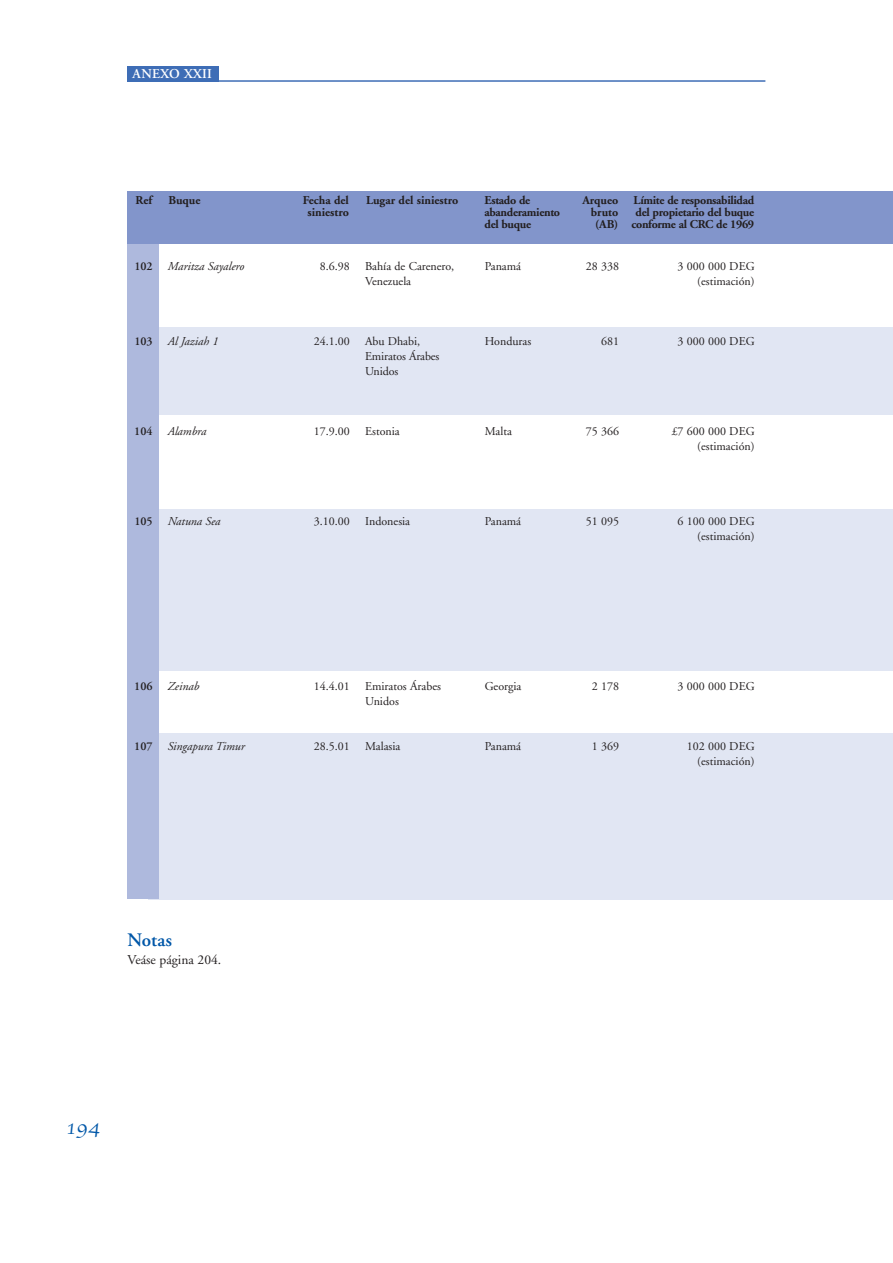
<style>
.page{position:relative;width:893px;height:1263px;background:#fff}
.page>*{position:absolute;margin:0;border:0;box-sizing:border-box;transform-origin:0 0}
.t1{font:21px "Apple Chancery";color:#0157a8}
.t2{font:600 19.05px "Adobe Garamond";color:#0157a8}
.t3{font:13.5px "Adobe Garamond";color:#231f20}
.t4{font:600 13.5px "Adobe Garamond";letter-spacing:.025em;color:#fff}
.t5{font:12px/15px "Adobe Garamond";color:#231f20;text-align:right}
.t6{font:700 12px/12px "Adobe Garamond";letter-spacing:-.025em;color:#231f20}
.t7{font:italic 12px "Adobe Garamond";color:#231f20}
.t8{font:700 12px/12px "Adobe Garamond";color:#231f20;text-align:center}
.t9{font:600 12px "Adobe Garamond";letter-spacing:-.005em;color:#231f20}
</style>
<div class="page">
<div style="left:148px;top:733px;width:745px;height:166px;background:#e1e6f3"></div>
<div style="left:148px;top:509px;width:745px;height:161px;background:#e1e6f3"></div>
<div style="left:148px;top:327px;width:745px;height:87px;background:#e1e6f3"></div>
<div style="left:128px;top:231px;width:31px;height:668px;background:#aeb9dd"></div>
<div style="left:128px;top:191px;width:765px;height:53px;background:#8295cb"></div>
<div style="left:128px;top:66px;width:91px;height:16px;background:#3e6db6"></div>
<hr style="left:206px;top:80px;width:559px;height:2px;background:#3e6db6">
<p class="t4" style="left:133px;top:69px;width:81px">ANEXO XXII</p>
<p class="t6" style="left:136px;top:195px;width:18px">Ref</p>
<p class="t6" style="left:169px;top:195px;width:33px">Buque</p>
<p class="t8" style="left:303px;top:195px;width:48px">Fecha del siniestro</p>
<p class="t8" style="left:366px;top:195px;width:94px">Lugar del siniestro</p>
<p class="t6" style="left:485px;top:195px;width:77px">Estado de abanderamiento del buque</p>
<p class="t8" style="left:582px;top:195px;width:37px;text-align:right">Arqueo bruto (AB)</p>
<p class="t6" style="left:631px;top:195px;width:124px;text-align:center">Límite de responsabilidad del propietario del buque conforme al CRC de 1969</p>
<p class="t9" style="left:134px;top:261px;width:20px">102</p>
<p class="t7" style="left:168px;top:261px;width:78px">Maritza Sayalero</p>
<p class="t5" style="left:320px;top:259px;width:31px">8.6.98</p>
<p class="t5" style="left:365px;top:259px;width:91px">Bahía de Carenero,</p>
<p class="t5" style="left:485px;top:259px;width:38px">Panamá</p>
<p class="t5" style="left:586px;top:259px;width:35px">28 338</p>
<p class="t5" style="left:677px;top:259px;width:79px">3 000 000 DEG</p>
<p class="t5" style="left:365px;top:274px;width:47px">Venezuela</p>
<p class="t5" style="left:697px;top:274px;width:59px">(estimación)</p>
<p class="t9" style="left:134px;top:336px;width:20px">103</p>
<p class="t7" style="left:168px;top:336px;width:52px">Al Jaziah 1</p>
<p class="t5" style="left:314px;top:334px;width:37px">24.1.00</p>
<p class="t5" style="left:365px;top:334px;width:57px">Abu Dhabi,</p>
<p class="t5" style="left:485px;top:334px;width:48px">Honduras</p>
<p class="t5" style="left:601px;top:334px;width:19px">681</p>
<p class="t5" style="left:677px;top:334px;width:79px">3 000 000 DEG</p>
<p class="t5" style="left:365px;top:349px;width:76px;text-align:left">Emiratos Árabes<br>Unidos</p>
<p class="t9" style="left:134px;top:426px;width:20px">104</p>
<p class="t7" style="left:168px;top:426px;width:40px">Alambra</p>
<p class="t5" style="left:314px;top:424px;width:37px">17.9.00</p>
<p class="t5" style="left:365px;top:424px;width:36px">Estonia</p>
<p class="t5" style="left:485px;top:424px;width:29px">Malta</p>
<p class="t5" style="left:586px;top:424px;width:35px">75 366</p>
<p class="t5" style="left:671px;top:424px;width:85px">£7 600 000 DEG (estimación)</p>
<p class="t9" style="left:134px;top:516px;width:20px">105</p>
<p class="t7" style="left:168px;top:516px;width:54px">Natuna Sea</p>
<p class="t5" style="left:314px;top:514px;width:37px">3.10.00</p>
<p class="t5" style="left:365px;top:514px;width:47px">Indonesia</p>
<p class="t5" style="left:485px;top:514px;width:38px">Panamá</p>
<p class="t5" style="left:586px;top:514px;width:35px">51 095</p>
<p class="t5" style="left:677px;top:514px;width:79px">6 100 000 DEG (estimación)</p>
<p class="t9" style="left:134px;top:681px;width:20px">106</p>
<p class="t7" style="left:168px;top:681px;width:33px">Zeinab</p>
<p class="t5" style="left:314px;top:679px;width:37px">14.4.01</p>
<p class="t5" style="left:365px;top:679px;width:77px">Emiratos Árabes</p>
<p class="t5" style="left:485px;top:679px;width:38px">Georgia</p>
<p class="t5" style="left:592px;top:679px;width:29px">2 178</p>
<p class="t5" style="left:677px;top:679px;width:79px">3 000 000 DEG</p>
<p class="t5" style="left:365px;top:694px;width:35px">Unidos</p>
<p class="t9" style="left:134px;top:741px;width:20px">107</p>
<p class="t7" style="left:168px;top:741px;width:79px">Singapura Timur</p>
<p class="t5" style="left:314px;top:739px;width:37px">28.5.01</p>
<p class="t5" style="left:365px;top:739px;width:37px">Malasia</p>
<p class="t5" style="left:485px;top:739px;width:38px">Panamá</p>
<p class="t5" style="left:592px;top:739px;width:29px">1 369</p>
<p class="t5" style="left:687px;top:739px;width:69px">102 000 DEG (estimación)</p>
<h2 class="t2" style="left:128px;top:933px;width:46px">Notas</h2>
<p class="t3" style="left:128px;top:954px;width:95px">Veáse página 204.</p>
<h1 class="t1" style="left:67px;top:1110px;width:35px">194</h1>
</div>
